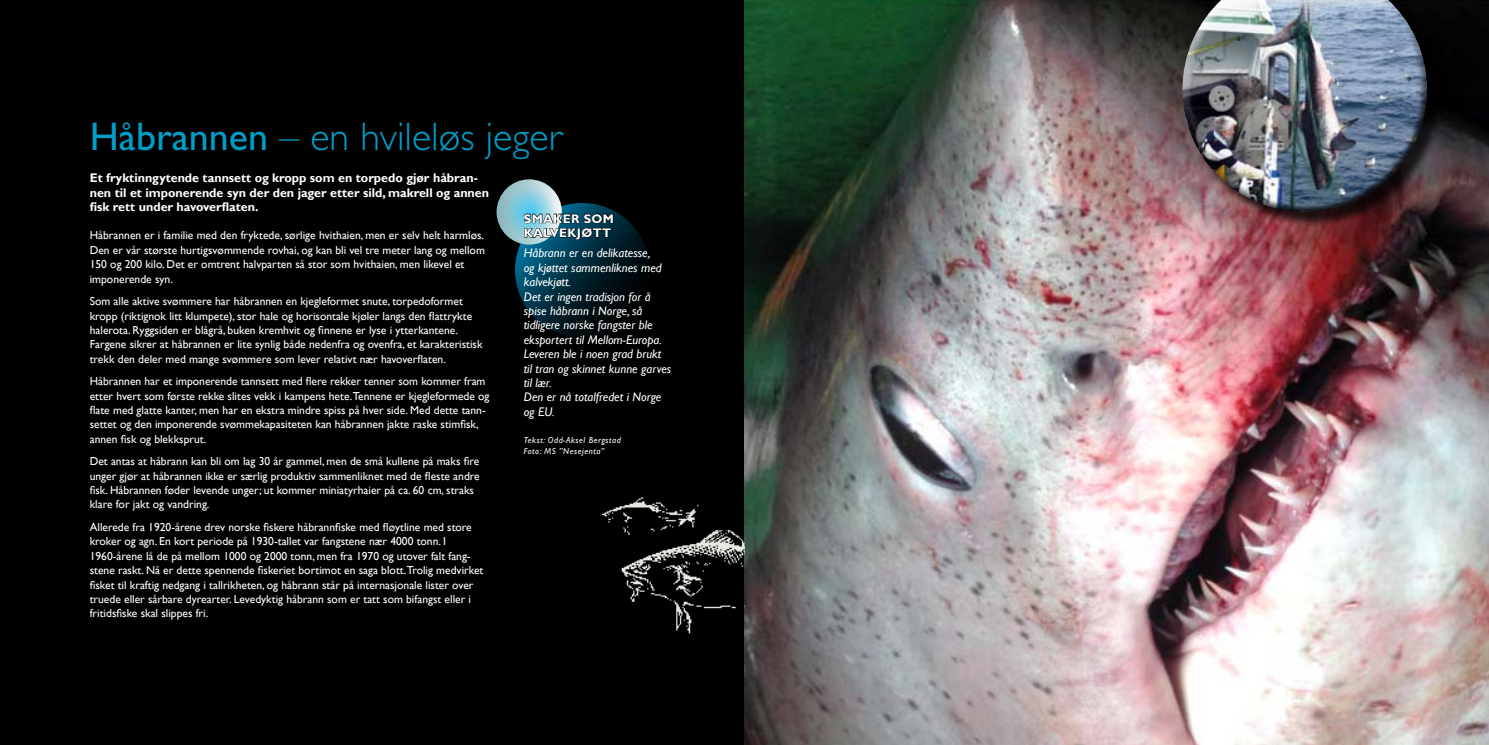
<style>
.page{position:relative;width:1489px;height:745px;background:#fff}
.page>*{position:absolute;margin:0;border:0;box-sizing:border-box;transform-origin:0 0}
.t1{font:300 40px "Gill Sans";color:#009ec7}
.t2{font:italic 12.5px/14.4px "Gill Sans";color:#fff}
.t3{font:700 12.5px/14.4px "Gill Sans";color:#fff}
.t4{font:700 12.5px/14.4px "Gill Sans";letter-spacing:.03em;color:#fff}
.t5{font:11.5px/14.4px "Gill Sans";color:#fff}
.t6{font:italic 8.75px/11.2px "Gill Sans";letter-spacing:.06em;color:#fff}
.s1{font-weight:400}
</style>
<div class="page">
<div style="left:0;top:0;width:745px;height:744px;background:#000"></div>
<svg style="left:515px;top:203px;width:134px;height:134px"></svg>
<svg style="left:496px;top:179px;width:66px;height:65px"></svg>
<svg style="left:503px;top:186px;width:51px;height:51px"></svg>
<div style="left:503px;top:186px;width:52px;height:52px;border:1px solid #00aeef;border-radius:50%"></div>
<img style="left:744px;top:0;width:744px;height:744px">
<div style="left:1184px;top:0;width:259px;height:228px;background:#000;opacity:.75"></div>
<div style="left:1172px;top:0;width:243px;height:152px;background:#fff;opacity:.75"></div>
<div style="left:1186px;top:5px;width:250px;height:207px;background:#000;opacity:.75"></div>
<img style="left:621px;top:530px;width:123px;height:104px">
<img style="left:602px;top:497px;width:98px;height:42px">
<svg style="left:523px;top:213px;width:90px;height:27px;background:#28515f"></svg>
<h1 class="t1" style="left:90px;top:114px;width:474px"><span class="s1">Håbrannen</span> – en hvileløs jeger</h1>
<p class="t3" style="left:90px;top:171px;width:401px">Et fryktinngytende tannsett og kropp som en torpedo gjør håbran&shy;nen til et imponerende syn der den jager etter sild, makrell og annen fisk rett under havoverflaten.</p>
<p class="t5" style="left:90px;top:228px;width:396px">Håbrannen er i familie med den fryktede, sørlige hvithaien, men er selv helt harmløs.<br>Den er vår største hurtigsvømmende rovhai, og kan bli vel tre meter lang og mellom 150 og 200 kilo. Det er omtrent halvparten så stor som hvithaien, men likevel et imponerende syn.</p>
<p class="t5" style="left:90px;top:294px;width:394px">Som alle aktive svømmere har håbrannen en kjegleformet snute, torpedoformet kropp (riktignok litt klumpete), stor hale og horisontale kjøler langs den flattrykte halerota. Ryggsiden er blågrå, buken kremhvit og finnene er lyse i ytterkantene.<br>Fargene sikrer at håbrannen er lite synlig både nedenfra og ovenfra, et karakteristisk trekk den deler med mange svømmere som lever relativt nær havoverflaten.</p>
<p class="t5" style="left:90px;top:374px;width:401px">Håbrannen har et imponerende tannsett med flere rekker tenner som kommer fram etter hvert som første rekke slites vekk i kampens hete.Tennene er kjegleformede og flate med glatte kanter, men har en ekstra mindre spiss på hver side. Med dette tann&shy;settet og den imponerende svømmekapasiteten kan håbrannen jakte raske stimfisk, annen fisk og blekksprut.</p>
<p class="t5" style="left:90px;top:454px;width:391px">Det antas at håbrann kan bli om lag 30 år gammel, men de små kullene på maks fire unger gjør at håbrannen ikke er særlig produktiv sammenliknet med de fleste andre fisk. Håbrannen føder levende unger; ut kommer miniatyrhaier på ca. 60 cm, straks klare for jakt og vandring.</p>
<p class="t5" style="left:90px;top:520px;width:395px">Allerede fra 1920-årene drev norske fiskere håbrannfiske med fløytline med store kroker og agn. En kort periode på 1930-tallet var fangstene nær 4000 tonn. I 1960-årene lå de på mellom 1000 og 2000 tonn, men fra 1970 og utover falt fang&shy;stene raskt. Nå er dette spennende fiskeriet bortimot en saga blott.Trolig medvirket fisket til kraftig nedgang i tallrikheten, og håbrann står på internasjonale lister over truede eller sårbare dyrearter. Levedyktig håbrann som er tatt som bifangst eller i fritidsfiske skal slippes fri.</p>
<p class="t4" style="left:524px;top:211px;width:92px">SMAKER SOM<br>KALVEKJØTT</p>
<p class="t2" style="left:524px;top:246px;width:149px">Håbrann er en delikatesse,<br>og kjøttet sammenliknes med kalvekjøtt.<br>Det er ingen tradisjon for å spise håbrann i Norge, så tidligere norske fangster ble eksportert til Mellom-Europa.<br>Leveren ble i noen grad brukt til tran og skinnet kunne garves til lær.<br>Den er nå totalfredet i Norge og EU.</p>
<p class="t6" style="left:524px;top:434px;width:99px">Tekst: Odd-Aksel Bergstad<br>Foto: MS ”Nesejenta”</p>
</div>
